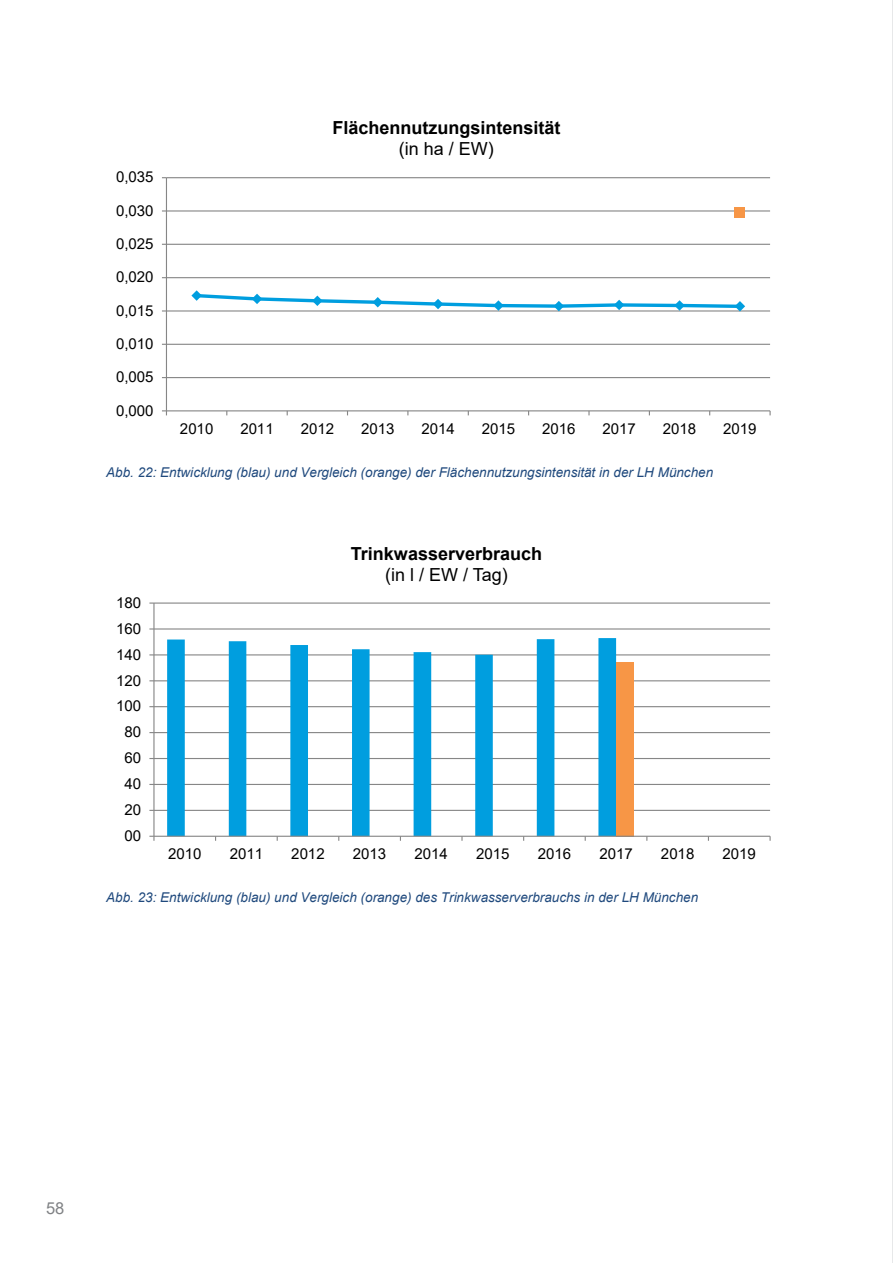
<style>
.page{position:relative;width:893px;height:1263px;background:#fff}
.page>*{position:absolute;margin:0;border:0;box-sizing:border-box;transform-origin:0 0}
.t1{font:700 18px/20.7px "Arial";color:#000;text-align:center}
.t2{font:16.5px "Arial";color:#808285}
.t3{font:15px "Arial";color:#000}
.t4{font:italic 13.5px "Arial";color:#1f497d}
.s1{font-weight:400}
</style>
<div class="page">
<hr style="left:166px;top:377px;width:604px;height:1px;background:#868686">
<hr style="left:166px;top:344px;width:604px;height:1px;background:#868686">
<hr style="left:166px;top:310px;width:604px;height:2px;background:#868686">
<hr style="left:166px;top:277px;width:604px;height:1px;background:#868686">
<hr style="left:166px;top:244px;width:604px;height:1px;background:#868686">
<hr style="left:166px;top:210px;width:604px;height:2px;background:#868686">
<hr style="left:166px;top:177px;width:604px;height:1px;background:#868686">
<hr style="left:166px;top:178px;width:1px;height:233px;background:#868686">
<hr style="left:166px;top:410px;width:604px;height:1px;background:#868686">
<svg style="left:162px;top:410px;width:5px;height:5px"></svg>
<svg style="left:191px;top:290px;width:554px;height:21px"></svg>
<div style="left:735px;top:208px;width:10px;height:10px;background:#f79646"></div>
<hr style="left:154px;top:810px;width:616px;height:1px;background:#868686">
<hr style="left:154px;top:784px;width:616px;height:1px;background:#868686">
<hr style="left:154px;top:758px;width:616px;height:1px;background:#868686">
<hr style="left:154px;top:732px;width:616px;height:1px;background:#868686">
<hr style="left:154px;top:706px;width:616px;height:1px;background:#868686">
<hr style="left:154px;top:680px;width:616px;height:1px;background:#868686">
<hr style="left:154px;top:654px;width:616px;height:1px;background:#868686">
<hr style="left:154px;top:628px;width:616px;height:1px;background:#868686">
<hr style="left:154px;top:602px;width:616px;height:2px;background:#868686">
<svg style="left:167px;top:638px;width:449px;height:198px"></svg>
<div style="left:616px;top:662px;width:18px;height:174px;background:#f79646"></div>
<hr style="left:153px;top:603px;width:2px;height:233px;background:#868686">
<hr style="left:154px;top:836px;width:616px;height:1px;background:#868686">
<svg style="left:149px;top:836px;width:6px;height:5px"></svg>
<hr style="left:892px;top:0;width:1px;height:1263px;background:#d1d2d4">
<p class="t3" style="left:116px;top:167px;width:39px">0,035</p>
<p class="t3" style="left:116px;top:200px;width:39px">0,030</p>
<p class="t3" style="left:116px;top:233px;width:39px">0,025</p>
<p class="t3" style="left:116px;top:267px;width:39px">0,020</p>
<p class="t3" style="left:116px;top:300px;width:39px">0,015</p>
<p class="t3" style="left:116px;top:333px;width:39px">0,010</p>
<p class="t3" style="left:116px;top:367px;width:39px">0,005</p>
<p class="t3" style="left:116px;top:400px;width:39px">0,000</p>
<p class="t1" style="left:332px;top:118px;width:229px">Flächennutzungsintensität <span class="s1">(in ha / EW)</span></p>
<p class="t3" style="left:180px;top:418px;width:35px">2010</p>
<p class="t3" style="left:240px;top:418px;width:35px">2011</p>
<p class="t3" style="left:301px;top:418px;width:35px">2012</p>
<p class="t3" style="left:361px;top:418px;width:35px">2013</p>
<p class="t3" style="left:421px;top:418px;width:35px">2014</p>
<p class="t3" style="left:482px;top:418px;width:35px">2015</p>
<p class="t3" style="left:542px;top:418px;width:35px">2016</p>
<p class="t3" style="left:602px;top:418px;width:35px">2017</p>
<p class="t3" style="left:663px;top:418px;width:35px">2018</p>
<p class="t3" style="left:723px;top:418px;width:35px">2019</p>
<p class="t4" style="left:106px;top:463px;width:608px">Abb. 22: Entwicklung (blau) und Vergleich (orange) der Flächennutzungsintensität in der LH München</p>
<p class="t3" style="left:116px;top:592px;width:27px">180</p>
<p class="t3" style="left:116px;top:618px;width:27px">160</p>
<p class="t3" style="left:116px;top:644px;width:27px">140</p>
<p class="t3" style="left:116px;top:670px;width:27px">120</p>
<p class="t3" style="left:116px;top:696px;width:27px">100</p>
<p class="t3" style="left:124px;top:722px;width:18px">80</p>
<p class="t3" style="left:124px;top:748px;width:18px">60</p>
<p class="t3" style="left:124px;top:773px;width:18px">40</p>
<p class="t3" style="left:124px;top:799px;width:18px">20</p>
<p class="t3" style="left:124px;top:825px;width:18px">00</p>
<p class="t1" style="left:351px;top:543px;width:193px">Trinkwasserverbrauch <span class="s1">(in l / EW / Tag)</span></p>
<p class="t3" style="left:168px;top:843px;width:35px">2010</p>
<p class="t3" style="left:230px;top:843px;width:35px">2011</p>
<p class="t3" style="left:291px;top:843px;width:35px">2012</p>
<p class="t3" style="left:353px;top:843px;width:35px">2013</p>
<p class="t3" style="left:415px;top:843px;width:35px">2014</p>
<p class="t3" style="left:476px;top:843px;width:35px">2015</p>
<p class="t3" style="left:538px;top:843px;width:35px">2016</p>
<p class="t3" style="left:599px;top:843px;width:35px">2017</p>
<p class="t3" style="left:661px;top:843px;width:35px">2018</p>
<p class="t3" style="left:723px;top:843px;width:35px">2019</p>
<p class="t4" style="left:106px;top:889px;width:593px">Abb. 23: Entwicklung (blau) und Vergleich (orange) des Trinkwasserverbrauchs in der LH München</p>
<p class="t2" style="left:46px;top:1196px;width:20px">58</p>
</div>
